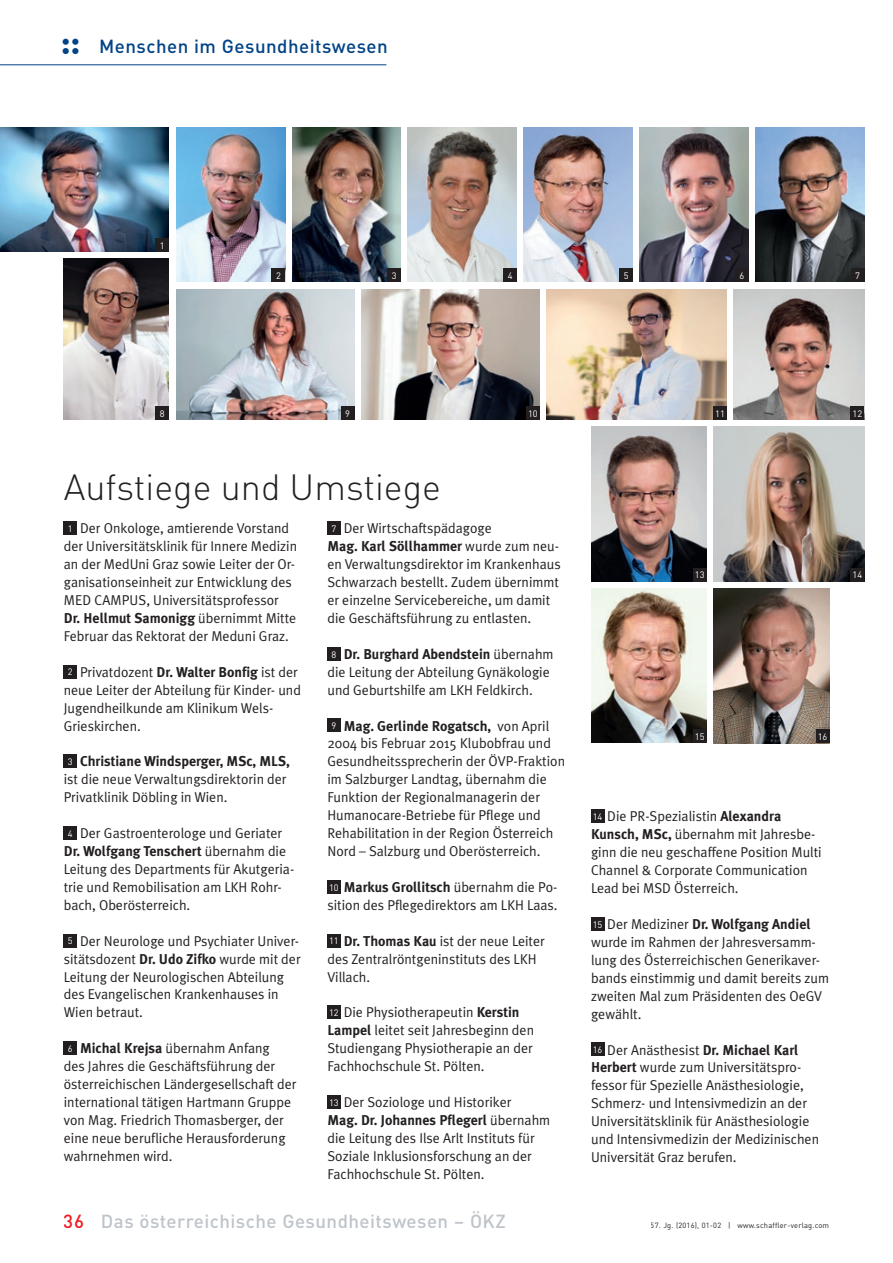
<style>
.page{position:relative;width:893px;height:1263px;background:#fff}
.page>*{position:absolute;margin:0;border:0;box-sizing:border-box;transform-origin:0 0}
.t1{font:36px "DIN Light Alternate";color:#231f20}
.t2{font:500 18.75px "DIN";letter-spacing:.025em;color:#bec4ca}
.t3{font:500 18.75px "DIN";letter-spacing:.025em;color:#014387}
.t4{font:14.25px/18px "Meta Plus Normal";color:#231f20}
.t5{font:700 14.25px "Meta Plus";color:#231f20}
.t6{font:9.3px "DIN";color:#fff}
.t7{font:7.5px "DIN";letter-spacing:.025em;color:#231f20}
.s1{font-family:"DIN Bold Alternate";font-weight:400;font-size:35.1px}
.s2{font-family:"DIN";font-size:9.3px;color:#fff}
.s3{font-family:"Meta Plus Normal";font-weight:400}
.s4{font-family:"Meta Plus";font-weight:700}
.s5{font-family:"DIN";font-weight:400;font-size:9.3px;color:#fff}
.s6{color:#ee1d23}
</style>
<div class="page">
<div style="left:64px;top:522px;width:13px;height:13px;background:#231f20"></div>
<div style="left:64px;top:665px;width:13px;height:13px;background:#231f20"></div>
<div style="left:64px;top:755px;width:13px;height:13px;background:#231f20"></div>
<div style="left:64px;top:826px;width:13px;height:13px;background:#231f20"></div>
<div style="left:64px;top:934px;width:13px;height:13px;background:#231f20"></div>
<div style="left:64px;top:1041px;width:13px;height:14px;background:#231f20"></div>
<div style="left:327px;top:522px;width:14px;height:13px;background:#231f20"></div>
<div style="left:327px;top:647px;width:14px;height:13px;background:#231f20"></div>
<div style="left:327px;top:719px;width:14px;height:13px;background:#231f20"></div>
<div style="left:327px;top:880px;width:14px;height:13px;background:#231f20"></div>
<div style="left:327px;top:934px;width:14px;height:13px;background:#231f20"></div>
<div style="left:327px;top:1006px;width:14px;height:13px;background:#231f20"></div>
<div style="left:327px;top:1095px;width:14px;height:13px;background:#231f20"></div>
<div style="left:591px;top:810px;width:13px;height:13px;background:#231f20"></div>
<div style="left:591px;top:917px;width:13px;height:13px;background:#231f20"></div>
<div style="left:591px;top:1043px;width:13px;height:13px;background:#231f20"></div>
<img style="left:0;top:128px;width:169px;height:123px">
<img style="left:176px;top:289px;width:178px;height:131px">
<img style="left:176px;top:128px;width:109px;height:154px">
<img style="left:362px;top:289px;width:178px;height:131px">
<img style="left:292px;top:128px;width:109px;height:154px">
<img style="left:547px;top:289px;width:179px;height:131px">
<img style="left:408px;top:128px;width:109px;height:154px">
<img style="left:734px;top:289px;width:130px;height:131px">
<img style="left:524px;top:128px;width:109px;height:154px">
<img style="left:591px;top:427px;width:115px;height:154px">
<img style="left:639px;top:128px;width:109px;height:154px">
<img style="left:714px;top:427px;width:150px;height:154px">
<img style="left:755px;top:128px;width:109px;height:154px">
<img style="left:591px;top:589px;width:115px;height:154px">
<img style="left:64px;top:259px;width:105px;height:161px">
<img style="left:714px;top:589px;width:115px;height:154px">
<div style="left:156px;top:238px;width:13px;height:13px;background:#231f20"></div>
<div style="left:156px;top:407px;width:13px;height:13px;background:#231f20"></div>
<div style="left:341px;top:407px;width:13px;height:13px;background:#231f20"></div>
<div style="left:526px;top:407px;width:14px;height:13px;background:#231f20"></div>
<div style="left:713px;top:407px;width:14px;height:13px;background:#231f20"></div>
<div style="left:851px;top:407px;width:13px;height:13px;background:#231f20"></div>
<div style="left:851px;top:568px;width:13px;height:13px;background:#231f20"></div>
<div style="left:693px;top:568px;width:13px;height:13px;background:#231f20"></div>
<div style="left:693px;top:730px;width:13px;height:13px;background:#231f20"></div>
<div style="left:816px;top:730px;width:13px;height:13px;background:#231f20"></div>
<div style="left:272px;top:269px;width:13px;height:13px;background:#231f20"></div>
<div style="left:504px;top:269px;width:13px;height:13px;background:#231f20"></div>
<div style="left:388px;top:269px;width:13px;height:13px;background:#231f20"></div>
<div style="left:619px;top:269px;width:14px;height:13px;background:#231f20"></div>
<div style="left:735px;top:269px;width:13px;height:13px;background:#231f20"></div>
<div style="left:851px;top:269px;width:13px;height:13px;background:#231f20"></div>
<hr style="left:0;top:64px;width:386px;height:1px;background:#014387">
<h2 class="t3" style="left:60px;top:35px;width:329px"><span class="s1">::</span> Menschen im Gesundheitswesen</h2>
<p class="t6" style="left:160px;top:239px;width:6px">1</p>
<p class="t6" style="left:276px;top:270px;width:6px">2</p>
<p class="t6" style="left:392px;top:270px;width:6px">3</p>
<p class="t6" style="left:508px;top:270px;width:6px">4</p>
<p class="t6" style="left:624px;top:270px;width:6px">5</p>
<p class="t6" style="left:739px;top:270px;width:6px">6</p>
<p class="t6" style="left:855px;top:270px;width:6px">7</p>
<p class="t6" style="left:160px;top:408px;width:6px">8</p>
<p class="t6" style="left:345px;top:408px;width:6px">9</p>
<p class="t6" style="left:528px;top:408px;width:11px">10</p>
<p class="t6" style="left:715px;top:408px;width:11px">11</p>
<p class="t6" style="left:853px;top:408px;width:11px">12</p>
<h1 class="t1" style="left:64px;top:465px;width:379px">Aufstiege und Umstiege</h1>
<p class="t4" style="left:64px;top:519px;width:235px"><span class="s2">1</span> Der Onkologe, amtierende Vorstand der Universitätsklinik für Innere Medizin an der MedUni Graz sowie Leiter der Or&shy;ganisationseinheit zur Entwicklung des MED CAMPUS, Universitätsprofessor</p>
<p class="t5" style="left:64px;top:610px;width:234px">Dr. Hellmut Samonigg <span class="s3">übernimmt Mitte</span></p>
<p class="t4" style="left:64px;top:627px;width:227px">Februar das Rektorat der Meduni Graz.</p>
<p class="t4" style="left:64px;top:663px;width:239px"><span class="s2">2</span> Privatdozent <span class="s4">Dr. Walter Bonfig</span> ist der neue Leiter der Abteilung für Kinder- und Jugendheilkunde am Klinikum Wels-Grieskirchen.</p>
<p class="t5" style="left:68px;top:753px;width:224px"><span class="s5">3</span> Christiane Windsperger, MSc, MLS,</p>
<p class="t4" style="left:64px;top:770px;width:224px">ist die neue Verwaltungsdirektorin der<br>Privatklinik Döbling in Wien.</p>
<p class="t4" style="left:68px;top:824px;width:216px"><span class="s2">4</span> Der Gastroenterologe und Geriater</p>
<p class="t5" style="left:64px;top:843px;width:224px">Dr. Wolfgang Tenschert <span class="s3">übernahm die</span></p>
<p class="t4" style="left:64px;top:860px;width:232px">Leitung des Departments für Akutgeria&shy;trie und Remobilisation am LKH Rohr&shy;bach, Oberösterreich.</p>
<p class="t4" style="left:64px;top:931px;width:238px"><span class="s2">5</span> Der Neurologe und Psychiater Univer&shy;sitätsdozent <span class="s4">Dr. Udo Zifko</span> wurde mit der Leitung der Neurologischen Abteilung des Evangelischen Krankenhauses in Wien betraut.</p>
<p class="t4" style="left:64px;top:1039px;width:234px"><span class="s2">6</span> <span class="s4">Michal Krejsa</span> übernahm Anfang<br>des Jahres die Geschäftsführung der österreichischen Ländergesellschaft der international tätigen Hartmann Gruppe von Mag. Friedrich Thomasberger, der eine neue berufliche Herausforderung wahrnehmen wird.</p>
<p class="t4" style="left:332px;top:519px;width:162px"><span class="s2">7</span> Der Wirtschaftspädagoge</p>
<p class="t5" style="left:327px;top:538px;width:233px">Mag. Karl Söllhammer <span class="s3">wurde zum neu-</span></p>
<p class="t4" style="left:327px;top:555px;width:235px">en Verwaltungsdirektor im Krankenhaus Schwarzach bestellt. Zudem übernimmt er einzelne Servicebereiche, um damit die Geschäftsführung zu entlasten.</p>
<p class="t5" style="left:332px;top:646px;width:223px"><span class="s5">8</span> Dr. Burghard Abendstein <span class="s3">übernahm</span></p>
<p class="t4" style="left:327px;top:663px;width:224px">die Leitung der Abteilung Gynäkologie und Geburtshilfe am LKH Feldkirch.</p>
<p class="t5" style="left:332px;top:717px;width:219px"><span class="s5">9</span> Mag. Gerlinde Rogatsch, <span class="s3">von April</span></p>
<p class="t4" style="left:327px;top:734px;width:239px">2004 bis Februar 2015 Klubobfrau und Gesundheitssprecherin der ÖVP-Fraktion im Salzburger Landtag, übernahm die Funktion der Regionalmanagerin der Humanocare-Betriebe für Pflege und Rehabilitation in der Region Österreich Nord – Salzburg und Oberösterreich.</p>
<p class="t5" style="left:329px;top:879px;width:230px"><span class="s5">10</span> Markus Grollitsch <span class="s3">übernahm die Po-</span></p>
<p class="t4" style="left:327px;top:896px;width:232px">sition des Pflegedirektors am LKH Laas.</p>
<p class="t4" style="left:327px;top:931px;width:219px"><span class="s2">11</span> <span class="s4">Dr. Thomas Kau</span> ist der neue Leiter des Zentralröntgeninstituts des LKH<br>Villach.</p>
<p class="t4" style="left:327px;top:1003px;width:208px"><span class="s2">12</span> Die Physiotherapeutin <span class="s4">Kerstin Lampel</span> leitet seit Jahresbeginn den Studiengang Physiotherapie an der Fachhochschule St. Pölten.</p>
<p class="t4" style="left:329px;top:1093px;width:184px"><span class="s2">13</span> Der Soziologe und Historiker</p>
<p class="t5" style="left:327px;top:1112px;width:224px">Mag. Dr. Johannes Pflegerl <span class="s3">übernahm</span></p>
<p class="t4" style="left:327px;top:1129px;width:209px">die Leitung des Ilse Arlt Instituts für<br>Soziale Inklusionsforschung an der<br>Fachhochschule St. Pölten.</p>
<p class="t6" style="left:695px;top:569px;width:11px">13</p>
<p class="t6" style="left:853px;top:569px;width:11px">14</p>
<p class="t6" style="left:695px;top:731px;width:11px">15</p>
<p class="t6" style="left:818px;top:731px;width:11px">16</p>
<p class="t4" style="left:591px;top:807px;width:232px"><span class="s2">14</span> Die PR-Spezialistin <span class="s4">Alexandra Kunsch, MSc,</span> übernahm mit Jahresbe&shy;ginn die neu geschaffene Position Multi Channel &amp; Corporate Communication Lead bei MSD Österreich.</p>
<p class="t5" style="left:593px;top:916px;width:219px"><span class="s5">15</span> <span class="s3">Der Mediziner</span> Dr. Wolfgang Andiel</p>
<p class="t4" style="left:591px;top:933px;width:240px">wurde im Rahmen der Jahresversamm&shy;lung des Österreichischen Generikaver&shy;bands einstimmig und damit bereits zum zweiten Mal zum Präsidenten des OeGV gewählt.</p>
<p class="t4" style="left:591px;top:1040px;width:229px"><span class="s2">16</span> Der Anästhesist <span class="s4">Dr. Michael Karl Herbert</span> wurde zum Universitätspro&shy;fessor für Spezielle Anästhesiologie, Schmerz- und Intensivmedizin an der Universitätsklinik für Anästhesiologie und Intensivmedizin der Medizinischen Universität Graz berufen.</p>
<h2 class="t2" style="left:64px;top:1209px;width:443px"><span class="s6">36</span> Das österreichische Gesundheitswesen – ÖKZ</h2>
<p class="t7" style="left:651px;top:1220px;width:180px">57. Jg. (2016), 01-02 | www.schaffler-verlag.com</p>
</div>
